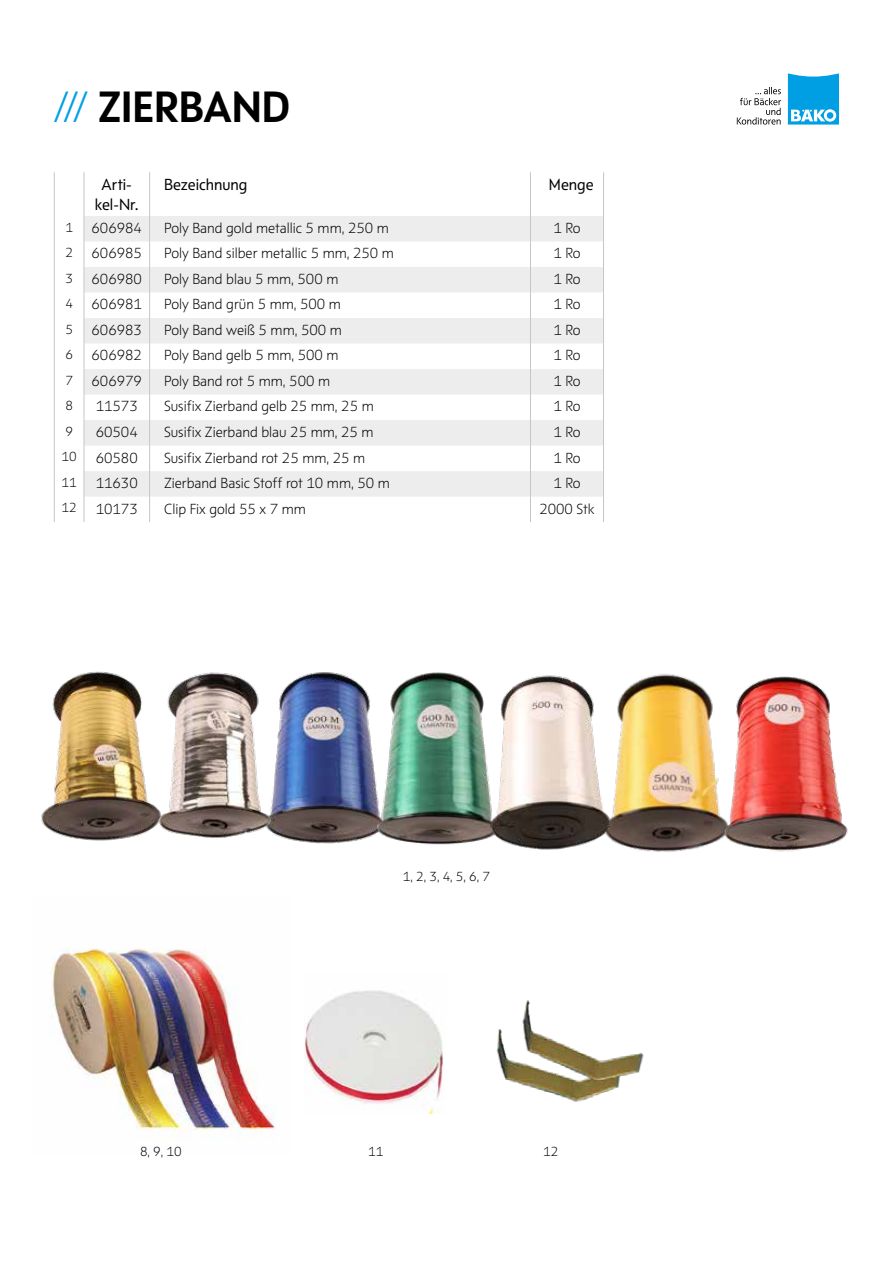
<style>
.page{position:relative;width:893px;height:1263px;background:#fff}
.page>*{position:absolute;margin:0;border:0;box-sizing:border-box;transform-origin:0 0}
.t1{font:700 45px "BAEK Otype";color:#000}
.t2{font:16.5px/19.8px "BAEK Otype";color:#000;text-align:center}
.t3{font:300 15px "BAEK Otype";color:#000}
.t4{font:300 13.5px "BAEK Otype";color:#000}
.s1{font-weight:300;color:#009fe3}
.s2{font-size:13.5px}
</style>
<div class="page">
<img style="left:52px;top:948px;width:223px;height:191px">
<img style="left:305px;top:990px;width:138px;height:124px">
<svg style="left:788px;top:73px;width:51px;height:52px;background:#2fb0e8"></svg>
<svg style="left:737px;top:87px;width:44px;height:38px"></svg>
<svg style="left:85px;top:216px;width:518px;height:281px;fill:#ededed"></svg>
<hr style="left:54px;top:172px;width:1px;height:44px;background:#c6c6c6">
<hr style="left:84px;top:172px;width:1px;height:44px;background:#c6c6c6">
<hr style="left:149px;top:172px;width:1px;height:44px;background:#c6c6c6">
<hr style="left:530px;top:172px;width:1px;height:44px;background:#c6c6c6">
<hr style="left:603px;top:172px;width:1px;height:44px;background:#c6c6c6">
<svg style="left:54px;top:216px;width:1px;height:306px"></svg>
<svg style="left:84px;top:216px;width:1px;height:306px"></svg>
<svg style="left:149px;top:216px;width:1px;height:306px"></svg>
<svg style="left:530px;top:216px;width:1px;height:306px"></svg>
<svg style="left:603px;top:216px;width:1px;height:306px"></svg>
<img style="left:290px;top:672px;width:61px;height:172px">
<img style="left:625px;top:674px;width:78px;height:178px">
<img style="left:41px;top:671px;width:94px;height:170px">
<img style="left:351px;top:672px;width:122px;height:173px">
<img style="left:703px;top:676px;width:145px;height:176px">
<img style="left:473px;top:675px;width:152px;height:175px">
<img style="left:135px;top:672px;width:155px;height:168px">
<img style="left:496px;top:1001px;width:148px;height:101px">
<h1 class="t1" style="left:54px;top:79px;width:238px"><span class="s1">///</span> ZIERBAND</h1>
<p class="t2" style="left:95px;top:175px;width:46px">Arti&shy;kel-Nr.</p>
<p class="t2" style="left:164px;top:175px;width:85px">Bezeichnung</p>
<p class="t2" style="left:549px;top:175px;width:46px">Menge</p>
<p class="t3" style="left:65px;top:219px;width:78px"><span class="s2">1</span> 606984</p>
<p class="t3" style="left:164px;top:219px;width:226px">Poly Band gold metallic 5 mm, 250 m</p>
<p class="t3" style="left:553px;top:219px;width:29px">1 Ro</p>
<p class="t3" style="left:65px;top:244px;width:78px"><span class="s2">2</span> 606985</p>
<p class="t3" style="left:164px;top:244px;width:231px">Poly Band silber metallic 5 mm, 250 m</p>
<p class="t3" style="left:553px;top:244px;width:29px">1 Ro</p>
<p class="t3" style="left:65px;top:270px;width:78px"><span class="s2">3</span> 606980</p>
<p class="t3" style="left:164px;top:270px;width:176px">Poly Band blau 5 mm, 500 m</p>
<p class="t3" style="left:553px;top:270px;width:29px">1 Ro</p>
<p class="t3" style="left:65px;top:295px;width:78px"><span class="s2">4</span> 606981</p>
<p class="t3" style="left:164px;top:295px;width:178px">Poly Band grün 5 mm, 500 m</p>
<p class="t3" style="left:553px;top:295px;width:29px">1 Ro</p>
<p class="t3" style="left:65px;top:321px;width:78px"><span class="s2">5</span> 606983</p>
<p class="t3" style="left:164px;top:321px;width:179px">Poly Band weiß 5 mm, 500 m</p>
<p class="t3" style="left:553px;top:321px;width:29px">1 Ro</p>
<p class="t3" style="left:65px;top:346px;width:78px"><span class="s2">6</span> 606982</p>
<p class="t3" style="left:164px;top:346px;width:176px">Poly Band gelb 5 mm, 500 m</p>
<p class="t3" style="left:553px;top:346px;width:29px">1 Ro</p>
<p class="t3" style="left:65px;top:372px;width:78px"><span class="s2">7</span> 606979</p>
<p class="t3" style="left:164px;top:372px;width:168px">Poly Band rot 5 mm, 500 m</p>
<p class="t3" style="left:553px;top:372px;width:29px">1 Ro</p>
<p class="t4" style="left:65px;top:398px;width:9px">8</p>
<p class="t3" style="left:96px;top:397px;width:43px">11573</p>
<p class="t3" style="left:164px;top:397px;width:211px">Susifix Zierband gelb 25 mm, 25 m</p>
<p class="t3" style="left:553px;top:397px;width:29px">1 Ro</p>
<p class="t4" style="left:65px;top:423px;width:9px">9</p>
<p class="t3" style="left:96px;top:423px;width:43px">60504</p>
<p class="t3" style="left:164px;top:423px;width:211px">Susifix Zierband blau 25 mm, 25 m</p>
<p class="t3" style="left:553px;top:423px;width:29px">1 Ro</p>
<p class="t4" style="left:62px;top:449px;width:17px">10</p>
<p class="t3" style="left:96px;top:448px;width:43px">60580</p>
<p class="t3" style="left:164px;top:448px;width:203px">Susifix Zierband rot 25 mm, 25 m</p>
<p class="t3" style="left:553px;top:448px;width:29px">1 Ro</p>
<p class="t4" style="left:62px;top:474px;width:17px">11</p>
<p class="t3" style="left:96px;top:474px;width:43px">11630</p>
<p class="t3" style="left:164px;top:474px;width:227px">Zierband Basic Stoff rot 10 mm, 50 m</p>
<p class="t3" style="left:553px;top:474px;width:29px">1 Ro</p>
<p class="t4" style="left:62px;top:500px;width:17px">12</p>
<p class="t3" style="left:96px;top:499px;width:43px">10173</p>
<p class="t3" style="left:164px;top:499px;width:143px">Clip Fix gold 55 x 7 mm</p>
<p class="t3" style="left:539px;top:499px;width:57px">2000 Stk</p>
<p class="t4" style="left:403px;top:869px;width:89px">1, 2, 3, 4, 5, 6, 7</p>
<p class="t4" style="left:140px;top:1143px;width:43px">8, 9, 10</p>
<p class="t4" style="left:368px;top:1143px;width:17px">11</p>
<p class="t4" style="left:543px;top:1143px;width:17px">12</p>
</div>
